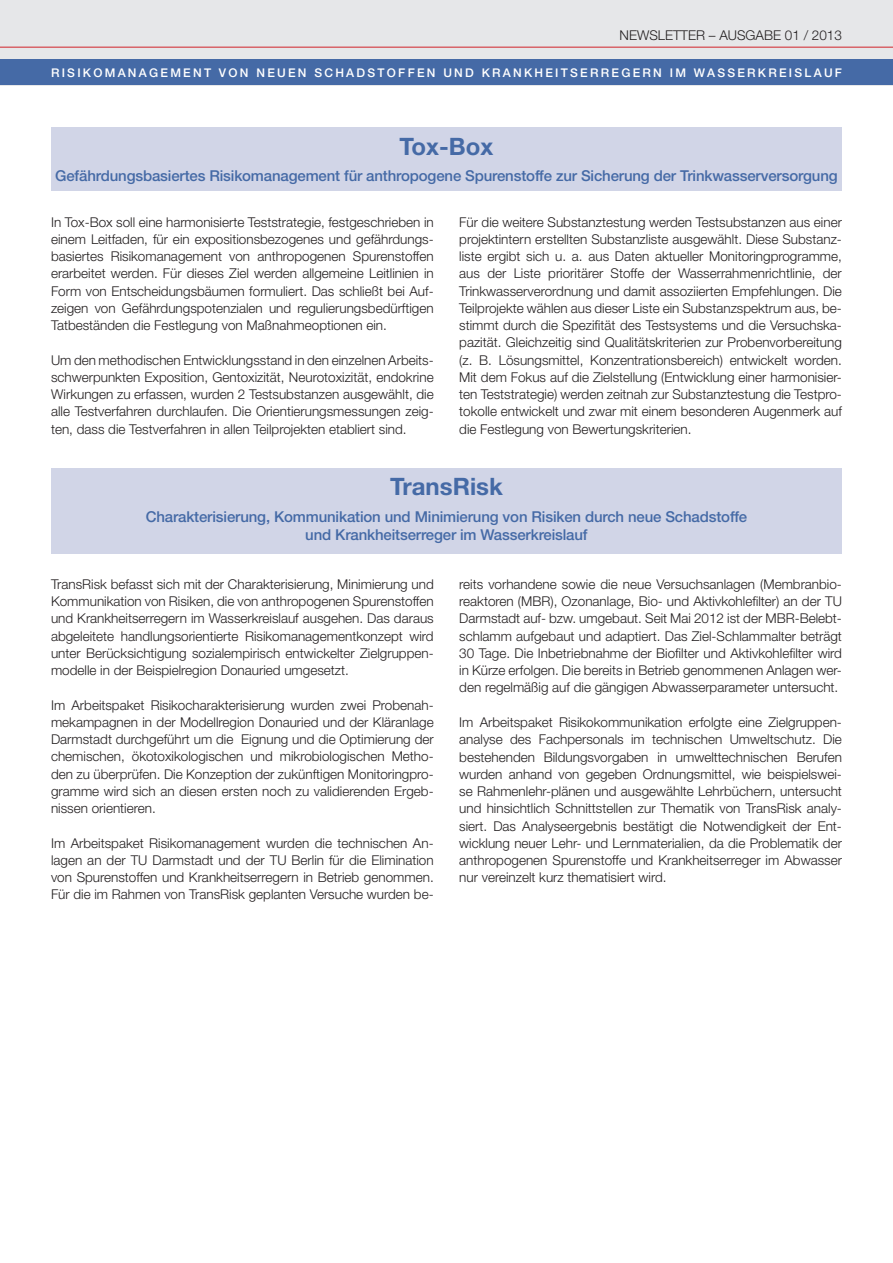
<style>
.page{position:relative;width:893px;height:1263px;background:#fff}
.page>*{position:absolute;margin:0;border:0;box-sizing:border-box;transform-origin:0 0}
.t1{font:700 24px "Helvetica Neue";color:#456aa6}
.t2{font:500 15px/18px "Helvetica Neue";letter-spacing:-.01em;color:#456aa6;text-align:center}
.t3{font:300 13.5px/17.2px "Helvetica Neue";color:#231f20;text-align:justify}
.t4{font:500 12px "Helvetica Neue";letter-spacing:.19em;color:#fff}
</style>
<div class="page">
<div style="left:0;top:0;width:893px;height:85px;background:#e6e7e9"></div>
<div style="left:0;top:60px;width:893px;height:25px;background:#456aa6"></div>
<hr style="left:0;top:47px;width:893px;height:1px;background:#d1232a">
<div style="left:51px;top:128px;width:791px;height:63px;background:#d1d5e7"></div>
<div style="left:51px;top:468px;width:791px;height:85px;background:#d1d5e7"></div>
<p class="t3" style="left:620px;top:27px;width:19px">Newsletter</p>
<p class="t3" style="left:709px;top:27px;width:21px">– ausgabe</p>
<p class="t3" style="left:785px;top:27px;width:59px">01 / 2013</p>
<p class="t4" style="left:51px;top:66px;width:792px">Risikomanagement von neuen Schadstoffen und Kr ankheitserr eger n im Wasser kr eislauf</p>
<h1 class="t1" style="left:400px;top:131px;width:95px">Tox-Box</h1>
<p class="t2" style="left:55px;top:167px;width:784px">Gefährdungsbasiertes Risikomanagement für anthropogene Spurenstoffe zur Sicherung der Trinkwasserversorgung</p>
<p class="t3" style="left:51px;top:213px;width:384px">In Tox-Box soll eine harmonisierte Teststrategie, festgeschrieben in einem Leitfaden, für ein expositionsbezogenes und gefährdungs&shy;basiertes Risikomanagement von anthropogenen Spurenstoffen erarbeitet werden. Für dieses Ziel werden allgemeine Leitlinien in Form von Entscheidungsbäumen formuliert. Das schließt bei Auf&shy;zeigen von Gefährdungspotenzialen und regulierungsbedürftigen Tatbeständen die Festlegung von Maßnahmeoptionen ein.</p>
<p class="t3" style="left:51px;top:351px;width:384px">Um den methodischen Entwicklungsstand in den einzelnen Arbeits&shy;schwerpunkten Exposition, Gentoxizität, Neurotoxizität, endokrine Wirkungen zu erfassen, wurden 2 Testsubstanzen ausgewählt, die alle Testverfahren durchlaufen. Die Orientierungsmessungen zeig&shy;ten, dass die Testverfahren in allen Teilprojekten etabliert sind.</p>
<p class="t3" style="left:459px;top:213px;width:384px">Für die weitere Substanztestung werden Testsubstanzen aus einer projektintern erstellten Substanzliste ausgewählt. Diese Substanz&shy;liste ergibt sich u. a. aus Daten aktueller Monitoringprogramme, aus der Liste prioritärer Stoffe der Wasserrahmenrichtlinie, der Trinkwasserverordnung und damit assoziierten Empfehlungen. Die Teilprojekte wählen aus dieser Liste ein Substanzspektrum aus, be&shy;stimmt durch die Spezifität des Testsystems und die Versuchska&shy;pazität. Gleichzeitig sind Qualitätskriterien zur Probenvorbereitung (z. B. Lösungsmittel, Konzentrationsbereich) entwickelt worden.<br>Mit dem Fokus auf die Zielstellung (Entwicklung einer harmonisier&shy;ten Teststrategie) werden zeitnah zur Substanztestung die Testpro&shy;tokolle entwickelt und zwar mit einem besonderen Augenmerk auf die Festlegung von Bewertungskriterien.</p>
<h1 class="t1" style="left:390px;top:472px;width:114px">TransRisk</h1>
<p class="t2" style="left:146px;top:507px;width:603px">Charakterisierung, Kommunikation und Minimierung von Risiken durch neue Schadstoffe und Krankheitserreger im Wasserkreislauf</p>
<p class="t3" style="left:51px;top:575px;width:384px">TransRisk befasst sich mit der Charakterisierung, Minimierung und Kommunikation von Risiken, die von anthropogenen Spurenstoffen und Krankheitserregern im Wasserkreislauf ausgehen. Das daraus abgeleitete handlungsorientierte Risikomanagementkonzept wird unter Berücksichtigung sozialempirisch entwickelter Zielgruppen&shy;modelle in der Beispielregion Donauried umgesetzt.</p>
<p class="t3" style="left:51px;top:696px;width:384px">Im Arbeitspaket Risikocharakterisierung wurden zwei Probenah&shy;mekampagnen in der Modellregion Donauried und der Kläranlage Darmstadt durchgeführt um die Eignung und die Optimierung der chemischen, ökotoxikologischen und mikrobiologischen Metho&shy;den zu überprüfen. Die Konzeption der zukünftigen Monitoringpro&shy;gramme wird sich an diesen ersten noch zu validierenden Ergeb&shy;nissen orientieren.</p>
<p class="t3" style="left:51px;top:834px;width:384px">Im Arbeitspaket Risikomanagement wurden die technischen An&shy;lagen an der TU Darmstadt und der TU Berlin für die Elimination von Spurenstoffen und Krankheitserregern in Betrieb genommen.<br>Für die im Rahmen von TransRisk geplanten Versuche wurden be-</p>
<p class="t3" style="left:459px;top:575px;width:384px">reits vorhandene sowie die neue Versuchsanlagen (Membranbio&shy;reaktoren (MBR), Ozonanlage, Bio- und Aktivkohlefilter) an der TU Darmstadt auf- bzw. umgebaut. Seit Mai 2012 ist der MBR-Belebt&shy;schlamm aufgebaut und adaptiert. Das Ziel-Schlammalter beträgt 30 Tage. Die Inbetriebnahme der Biofilter und Aktivkohlefilter wird in Kürze erfolgen. Die bereits in Betrieb genommenen Anlagen wer&shy;den regelmäßig auf die gängigen Abwasserparameter untersucht.</p>
<p class="t3" style="left:459px;top:713px;width:384px">Im Arbeitspaket Risikokommunikation erfolgte eine Zielgruppen&shy;analyse des Fachpersonals im technischen Umweltschutz. Die bestehenden Bildungsvorgaben in umwelttechnischen Berufen wurden anhand von gegeben Ordnungsmittel, wie beispielswei&shy;se Rahmenlehr-plänen und ausgewählte Lehrbüchern, untersucht und hinsichtlich Schnittstellen zur Thematik von TransRisk analy&shy;siert. Das Analyseergebnis bestätigt die Notwendigkeit der Ent&shy;wicklung neuer Lehr- und Lernmaterialien, da die Problematik der anthropogenen Spurenstoffe und Krankheitserreger im Abwasser nur vereinzelt kurz thematisiert wird.</p>
</div>
